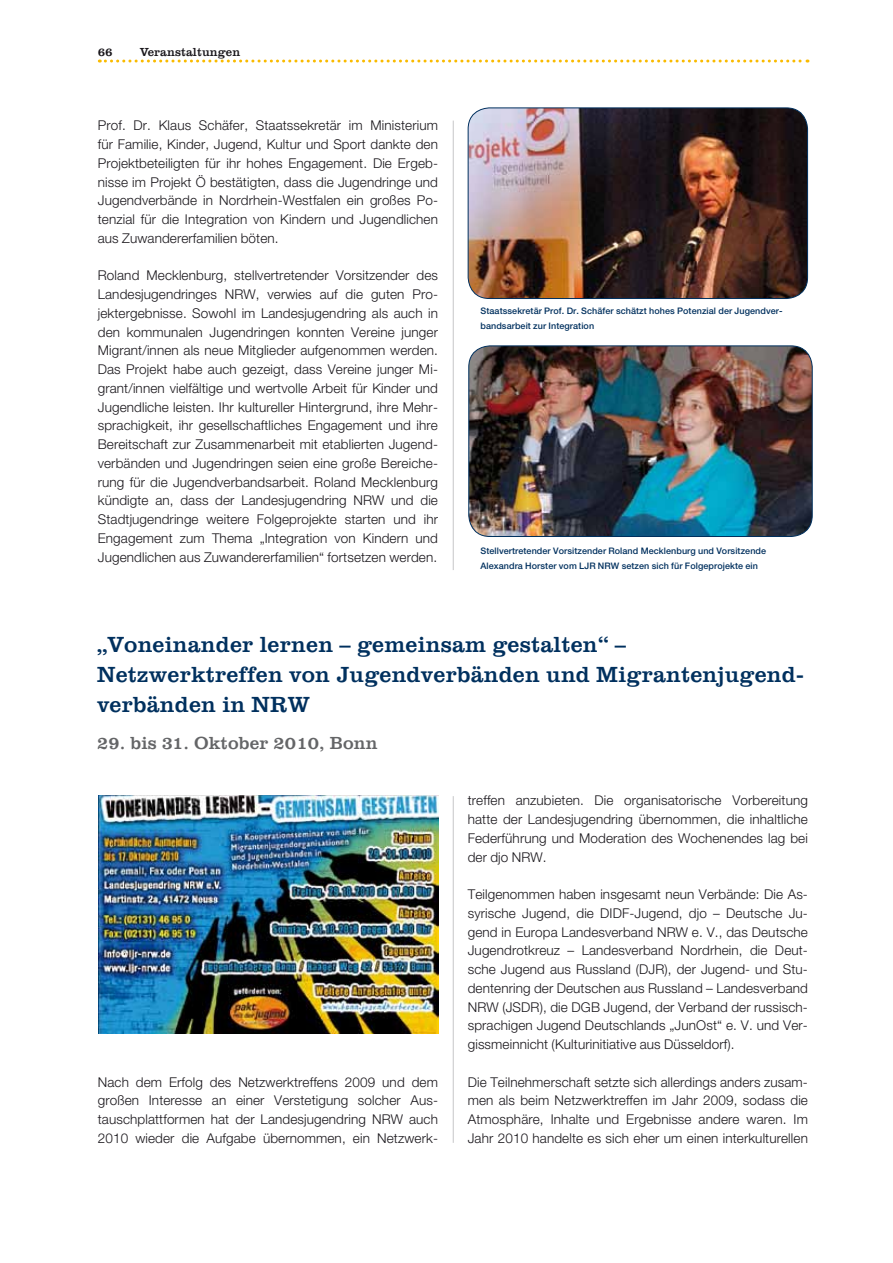
<style>
.page{position:relative;width:893px;height:1263px;background:#fff}
.page>*{position:absolute;margin:0;border:0;box-sizing:border-box;transform-origin:0 0}
.t1{font:22.5px/30px "Clarendon BT";letter-spacing:.01em;color:#00305e}
.t2{font:18px "Clarendon BT";letter-spacing:.01em;color:#646567}
.t3{font:300 13.5px/18.8px "Helvetica Neue LT Std";letter-spacing:.01em;color:#1a171c;text-align:justify}
.t4{font:12px "Clarendon BT";letter-spacing:.005em;color:#1a171c}
.t5{font:500 9px/15px "Helvetica Neue LT Std";letter-spacing:.01em;color:#00305e}
</style>
<div class="page">
<svg style="left:99px;top:60px;width:709px;height:3px"></svg>
<hr style="left:453px;top:121px;width:1px;height:449px;background:#c6c7c8">
<img style="left:468px;top:108px;width:339px;height:190px">
<div style="left:468px;top:108px;width:340px;height:191px;border:1px solid #00305e;border-radius:21px"></div>
<img style="left:470px;top:347px;width:342px;height:189px">
<div style="left:468px;top:345px;width:345px;height:192px;border:1px solid #00305e;border-radius:21px"></div>
<hr style="left:453px;top:796px;width:1px;height:347px;background:#c6c7c8">
<img style="left:99px;top:796px;width:339px;height:238px">
<p class="t4" style="left:98px;top:44px;width:16px">66</p>
<p class="t4" style="left:140px;top:44px;width:101px">Veranstaltungen</p>
<p class="t3" style="left:98px;top:116px;width:342px">Prof. Dr. Klaus Schäfer, Staatssekretär im Ministerium für Familie, Kinder, Jugend, Kultur und Sport dankte den Projektbeteiligten für ihr hohes Engagement. Die Ergeb&shy;nisse im Projekt Ö bestätigten, dass die Jugendringe und Jugendverbände in Nordrhein-Westfalen ein großes Po&shy;tenzial für die Integration von Kindern und Jugendlichen aus Zuwandererfamilien böten.</p>
<p class="t3" style="left:98px;top:266px;width:342px">Roland Mecklenburg, stellvertretender Vorsitzender des Landesjugendringes NRW, verwies auf die guten Pro&shy;jektergebnisse. Sowohl im Landesjugendring als auch in den kommunalen Jugendringen konnten Vereine junger Migrant/innen als neue Mitglieder aufgenommen werden.<br>Das Projekt habe auch gezeigt, dass Vereine junger Mi&shy;grant/innen vielfältige und wertvolle Arbeit für Kinder und Jugendliche leisten. Ihr kultureller Hintergrund, ihre Mehr&shy;sprachigkeit, ihr gesellschaftliches Engagement und ihre Bereitschaft zur Zusammenarbeit mit etablierten Jugend&shy;verbänden und Jugendringen seien eine große Bereiche&shy;rung für die Jugendverbandsarbeit. Roland Mecklenburg kündigte an, dass der Landesjugendring NRW und die Stadtjugendringe weitere Folgeprojekte starten und ihr Engagement zum Thema „Integration von Kindern und Jugendlichen aus Zuwandererfamilien“ fortsetzen werden.</p>
<p class="t5" style="left:480px;top:303px;width:304px">Staatssekretär Prof. Dr. Schäfer schätzt hohes Potenzial der Jugendver&shy;bandsarbeit zur Integration</p>
<p class="t5" style="left:480px;top:543px;width:287px">Stellvertretender Vorsitzender Roland Mecklenburg und Vorsitzende<br>Alexandra Horster vom LJR NRW setzen sich für Folgeprojekte ein</p>
<p class="t1" style="left:97px;top:628px;width:708px">„Voneinander lernen – gemeinsam gestalten“ –<br>Netzwerktreffen von Jugendverbänden und Migrantenjugend&shy;verbänden in NRW</p>
<p class="t2" style="left:97px;top:732px;width:282px">29. bis 31. Oktober 2010, Bonn</p>
<p class="t3" style="left:98px;top:1072px;width:342px">Nach dem Erfolg des Netzwerktreffens 2009 und dem großen Interesse an einer Verstetigung solcher Aus&shy;tauschplattformen hat der Landesjugendring NRW auch 2010 wieder die Aufgabe übernommen, ein Netzwerk-</p>
<p class="t3" style="left:468px;top:791px;width:342px">treffen anzubieten. Die organisatorische Vorbereitung hatte der Landesjugendring übernommen, die inhaltliche Federführung und Moderation des Wochenendes lag bei der djo NRW.</p>
<p class="t3" style="left:468px;top:885px;width:342px">Teilgenommen haben insgesamt neun Verbände: Die As&shy;syrische Jugend, die DIDF-Jugend, djo – Deutsche Ju&shy;gend in Europa Landesverband NRW e. V., das Deutsche Jugendrotkreuz – Landesverband Nordrhein, die Deut&shy;sche Jugend aus Russland (DJR), der Jugend- und Stu&shy;dentenring der Deutschen aus Russland – Landesverband NRW (JSDR), die DGB Jugend, der Verband der russisch&shy;sprachigen Jugend Deutschlands „JunOst“ e. V. und Ver&shy;gissmeinnicht (Kulturinitiative aus Düsseldorf).</p>
<p class="t3" style="left:468px;top:1072px;width:342px">Die Teilnehmerschaft setzte sich allerdings anders zusam&shy;men als beim Netzwerktreffen im Jahr 2009, sodass die Atmosphäre, Inhalte und Ergebnisse andere waren. Im Jahr 2010 handelte es sich eher um einen interkulturellen</p>
</div>
